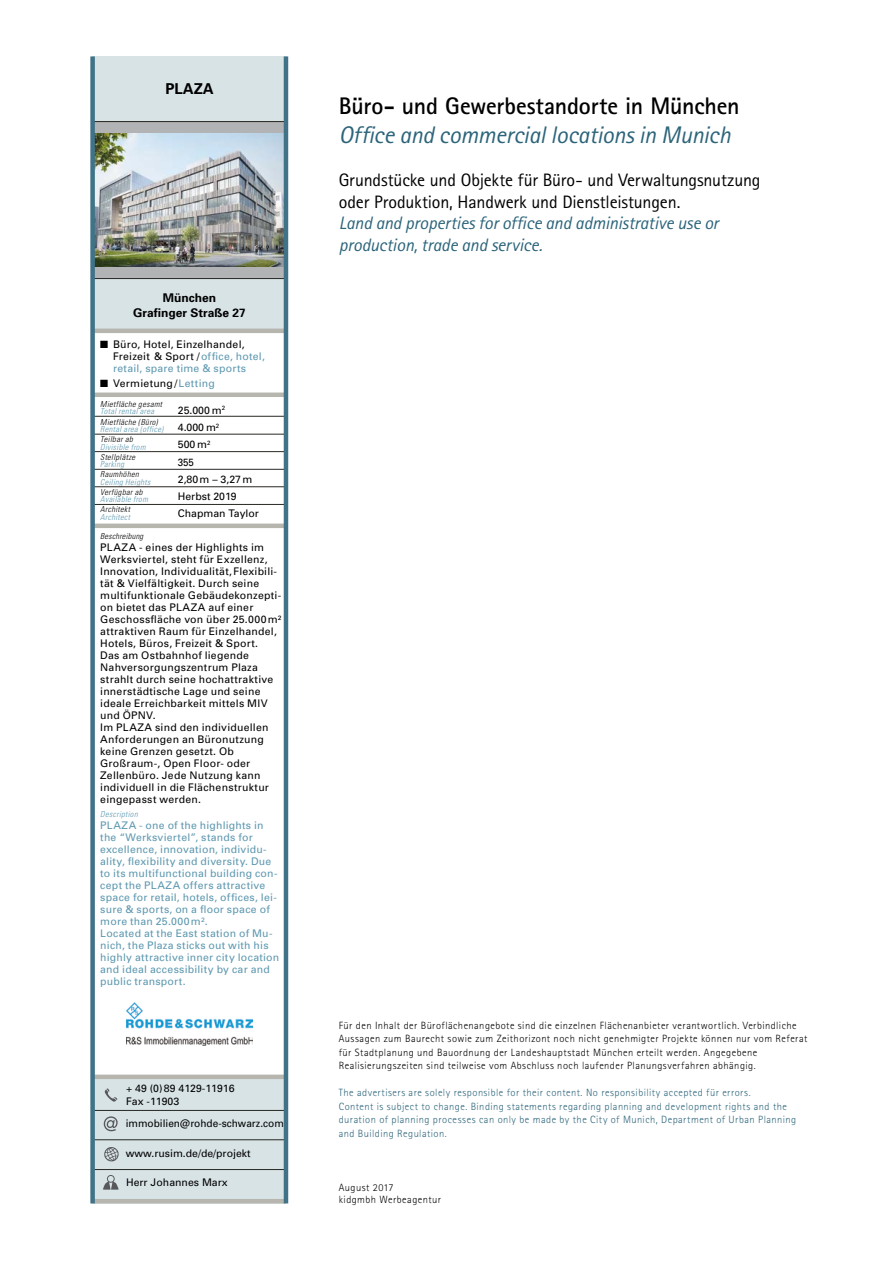
<style>
.page{position:relative;width:893px;height:1263px;background:#fff}
.page>*{position:absolute;margin:0;border:0;box-sizing:border-box;transform-origin:0 0}
.t1{font:italic 24px "Rotis Sans Serif";letter-spacing:-.01em;color:#2c647a}
.t2{font:700 24px "Rotis Sans Serif";letter-spacing:-.01em;color:#000}
.t3{font:18px/21.6px "Rotis Sans Serif";letter-spacing:-.01em;color:#000}
.t4{font:italic 18px/21.6px "Rotis Sans Serif";letter-spacing:-.01em;color:#2c647a}
.t5{font:700 15px "Univers";color:#000}
.t6{font:700 12px/15px "Univers";color:#000;text-align:center}
.t7{font:10.5px/12px "Univers";letter-spacing:.02em;color:#000}
.t8{font:10.5px/12px "Univers";letter-spacing:.02em;color:#5d98b0}
.t9{font:300 10.5px/13.5px "Rotis Sans Serif";letter-spacing:.04em;color:#000}
.t10{font:300 10.5px/13.5px "Rotis Sans Serif";letter-spacing:.045em;color:#2c647a}
.t11{font:10.5px/17.2px "Univers";color:#000}
.t12{font:10.5px "Univers";color:#000;scale:.96 1}
.t13{font:italic 300 condensed 8.25px "Univers";letter-spacing:.04em;color:#5d98b0}
.t14{font:italic 300 condensed 8.25px "Univers";letter-spacing:.04em;color:#000}
.s1{color:#5d98b0}
</style>
<div class="page">
<div style="left:92px;top:56px;width:195px;height:275px;background:#d8e3e6"></div>
<div style="left:91px;top:1077px;width:195px;height:126px;background:#d8e3e6"></div>
<img style="left:127px;top:1003px;width:125px;height:43px">
<div style="left:94px;top:121px;width:191px;height:158px;background:#b1b3b4"></div>
<img style="left:95px;top:134px;width:189px;height:132px">
<svg style="left:105px;top:1088px;width:12px;height:14px"></svg>
<svg style="left:104px;top:1116px;width:14px;height:15px"></svg>
<svg style="left:104px;top:1147px;width:15px;height:15px"></svg>
<svg style="left:103px;top:1175px;width:16px;height:14px"></svg>
<hr style="left:94px;top:329px;width:191px;height:4px;background:#b6b6af">
<div style="left:94px;top:392px;width:191px;height:5px;background:#b6b6af"></div>
<hr style="left:94px;top:524px;width:191px;height:4px;background:#b6b6af">
<div style="left:94px;top:1074px;width:191px;height:5px;background:#b6b6af"></div>
<hr style="left:94px;top:1199px;width:191px;height:4px;background:#b6b6af">
<hr style="left:94px;top:416px;width:191px;height:1px;background:#292823">
<hr style="left:94px;top:278px;width:191px;height:1px;background:#292823">
<hr style="left:94px;top:121px;width:191px;height:1px;background:#292823">
<hr style="left:94px;top:434px;width:191px;height:1px;background:#292823">
<hr style="left:94px;top:451px;width:191px;height:1px;background:#292823">
<hr style="left:94px;top:469px;width:191px;height:1px;background:#292823">
<hr style="left:94px;top:486px;width:191px;height:1px;background:#292823">
<hr style="left:94px;top:504px;width:191px;height:1px;background:#292823">
<hr style="left:94px;top:1110px;width:191px;height:1px;background:#292823">
<hr style="left:94px;top:1139px;width:191px;height:1px;background:#292823">
<hr style="left:94px;top:1169px;width:191px;height:1px;background:#292823">
<div style="left:90px;top:56px;width:5px;height:1147px;background:#417388"></div>
<hr style="left:284px;top:56px;width:4px;height:1147px;background:#417388">
<h3 class="t5" style="left:165px;top:80px;width:50px">PLAZA</h3>
<p class="t6" style="left:133px;top:290px;width:114px">München<br>Grafinger Straße 27</p>
<p class="t7" style="left:113px;top:338px;width:153px;text-indent:-13px">■ Büro, Hotel, Einzelhandel,<br>Freizeit &amp; Sport /<span class="s1">office, hotel, retail, spare time &amp; sports</span></p>
<p class="t7" style="left:100px;top:377px;width:116px">■ Vermietung/<span class="s1">Letting</span></p>
<p class="t14" style="left:100px;top:399px;width:63px">Mietfläche gesamt</p>
<p class="t13" style="left:100px;top:406px;width:55px">Total rental area</p>
<p class="t14" style="left:100px;top:417px;width:59px">Mietfläche (Büro)</p>
<p class="t13" style="left:100px;top:424px;width:65px">Rental area (office)</p>
<p class="t14" style="left:100px;top:434px;width:34px">Teilbar ab</p>
<p class="t13" style="left:100px;top:442px;width:47px">Divisible from</p>
<p class="t14" style="left:100px;top:452px;width:36px">Stellplätze</p>
<p class="t13" style="left:100px;top:459px;width:25px">Parking</p>
<p class="t14" style="left:100px;top:469px;width:40px">Raumhöhen</p>
<p class="t13" style="left:100px;top:477px;width:52px">Ceiling Heights</p>
<p class="t14" style="left:100px;top:487px;width:44px">Verfügbar ab</p>
<p class="t13" style="left:100px;top:494px;width:49px">Available from</p>
<p class="t14" style="left:100px;top:504px;width:31px">Architekt</p>
<p class="t13" style="left:100px;top:512px;width:31px">Architect</p>
<p class="t11" style="left:178px;top:402px;width:83px">25.000 m<sup>2<br></sup>4.000 m<sup>2<br></sup>500 m<sup>2<br></sup>355<br>2,80m – 3,27m<br>Herbst 2019<br>Chapman Taylor</p>
<p class="t14" style="left:100px;top:531px;width:45px">Beschreibung</p>
<p class="t7" style="left:100px;top:541px;width:183px">PLAZA - eines der Highlights im<br>Werksviertel, steht für Exzellenz,<br>Innovation, Individualität,Flexibili&shy;tät &amp; Vielfältigkeit. Durch seine multifunktionale Gebäudekonzepti&shy;on bietet das PLAZA auf einer<br>Geschossfläche von über 25.000m² attraktiven Raum für Einzelhandel,<br>Hotels, Büros, Freizeit &amp; Sport.<br>Das am Ostbahnhof liegende<br>Nahversorgungszentrum Plaza strahlt durch seine hochattraktive innerstädtische Lage und seine ideale Erreichbarkeit mittels MIV und ÖPNV.<br>Im PLAZA sind den individuellen<br>Anforderungen an Büronutzung keine Grenzen gesetzt. Ob<br>Großraum-, Open Floor- oder<br>Zellenbüro. Jede Nutzung kann individuell in die Flächenstruktur eingepasst werden.</p>
<p class="t13" style="left:100px;top:809px;width:39px">Description</p>
<p class="t8" style="left:100px;top:819px;width:181px">PLAZA - one of the highlights in the “Werksviertel”, stands for excellence, innovation, individu&shy;ality, flexibility and diversity. Due to its multifunctional building con&shy;cept the PLAZA offers attractive space for retail, hotels, offices, lei&shy;sure &amp; sports, on a floor space of more than 25.000m².<br>Located at the East station of Mu&shy;nich, the Plaza sticks out with his highly attractive inner city location and ideal accessibility by car and public transport.</p>
<p class="t11" style="left:126px;top:1081px;width:110px;line-height:13.5px">+ 49 (0)89 4129-11916<br>Fax -11903</p>
<p class="t12" style="left:126px;top:1117px;width:166px">immobilien@rohde-schwarz.com</p>
<p class="t11" style="left:126px;top:1145px;width:126px">www.rusim.de/de/projekt</p>
<p class="t11" style="left:126px;top:1174px;width:103px">Herr Johannes Marx</p>
<h1 class="t2" style="left:339px;top:91px;width:402px">Büro- und Gewerbestandorte in München</h1>
<h1 class="t1" style="left:339px;top:120px;width:393px">Office and commercial locations in Munich</h1>
<h2 class="t3" style="left:339px;top:169px;width:423px">Grundstücke und Objekte für Büro- und Verwaltungsnutzung oder Produktion, Handwerk und Dienstleistungen.</h2>
<h2 class="t4" style="left:339px;top:212px;width:381px">Land and properties for office and administrative use or production, trade and service.</h2>
<p class="t9" style="left:339px;top:1018px;width:470px">Für den Inhalt der Büroflächenangebote sind die einzelnen Flächenanbieter verantwortlich. Verbindliche Aussagen zum Baurecht sowie zum Zeithorizont noch nicht genehmigter Projekte können nur vom Referat für Stadtplanung und Bauordnung der Landeshauptstadt München erteilt werden. Angegebene Realisierungszeiten sind teilweise vom Abschluss noch laufender Planungsverfahren abhängig.</p>
<p class="t10" style="left:339px;top:1086px;width:459px">The advertisers are solely responsible for their content. No responsibility accepted für errors.<br>Content is subject to change. Binding statements regarding planning and development rights and the duration of planning processes can only be made by the City of Munich, Department of Urban Planning and Building Regulation.</p>
<p class="t9" style="left:339px;top:1181px;width:104px;line-height:12.6px">August 2017<br>kidgmbh Werbeagentur</p>
</div>
